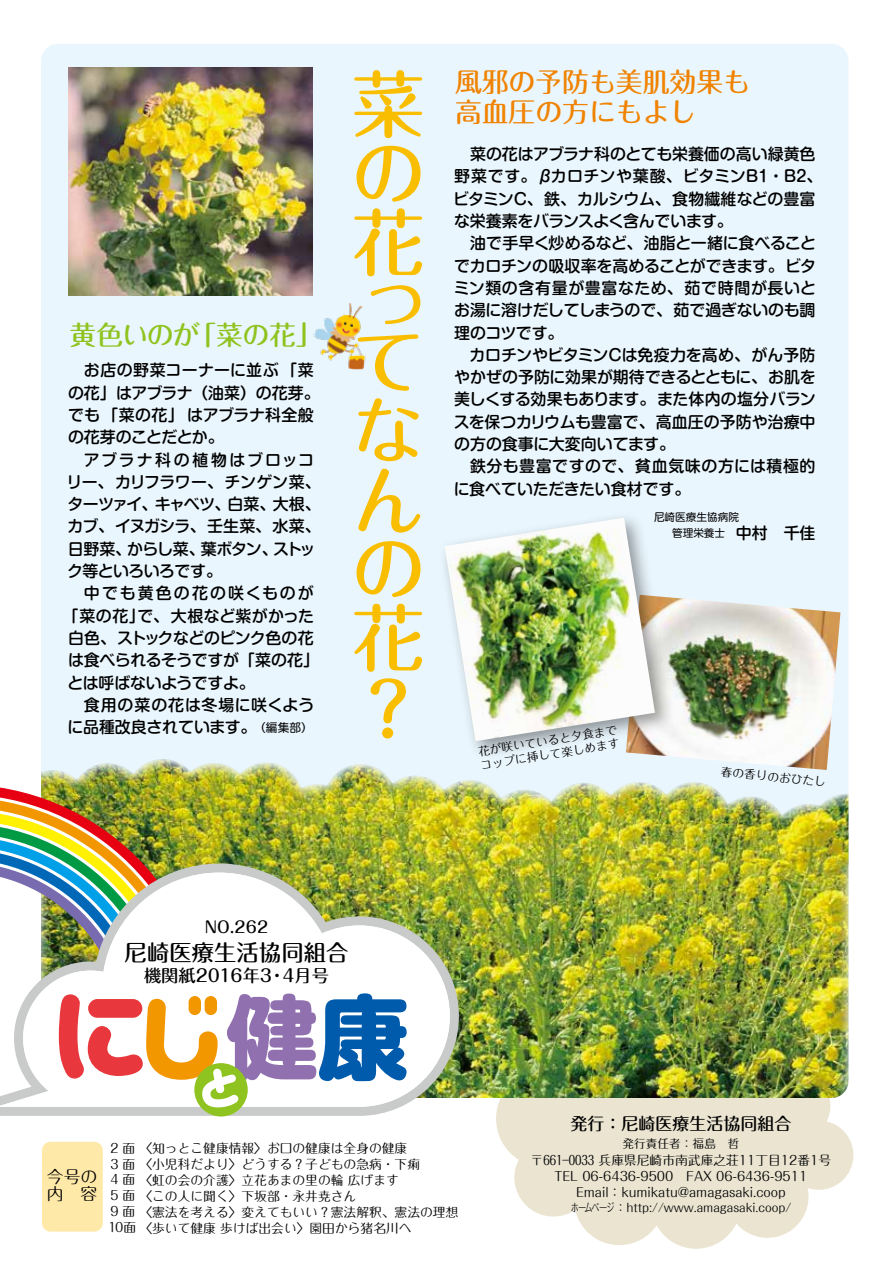
<style>
.page{position:relative;width:893px;height:1263px;background:#fff}
.page>*{position:absolute;margin:0;border:0;box-sizing:border-box;transform-origin:0 0}
.t1{font:900 98.7px "Kamo Lime Std";color:#e8383d}
.t2{font:500 73.65px/69.9px "Maru Fo Pro";color:#fabe00;text-align:justify}
.t3{font:500 26.85px/29.8px "Maru Fo Pro";color:#f08300}
.t4{font:500 26.85px "Maru Fo Pro";letter-spacing:-.01em;color:#8fc31f}
.t5{font:500 22.35px "Maru Fo Pro";color:#000}
.t6{font:500 17.25px "Maru Fo Pro";color:#000}
.t7{font:500 16.95px "Maru Fo Pro";color:#000}
.t8{font:16.8px/16.8px "Maru Fo Pro";color:#000}
.t9{font:500 15.9px/22.4px "Shin M Go Pr 6";color:#000}
.t10{font:500 15.9px/22.4px "Shin M Go Pr 6";letter-spacing:-.03em;color:#000}
.t11{font:500 15.9px/22.4px "Shin M Go Pr 6";letter-spacing:.02em;color:#000}
.t12{font:500 15.9px "Shin M Go Pr 6";letter-spacing:-.02em;color:#000}
.t13{font:500 15.9px "Shin M Go Pr 6";letter-spacing:.025em;color:#000}
.t14{font:500 15.9px "Shin M Go Pr 6";letter-spacing:-.035em;color:#000}
.t15{font:500 15.9px "Shin M Go Pr 6";letter-spacing:.055em;color:#000}
.t16{font:500 15.9px "Shin M Go Pr 6";letter-spacing:.135em;color:#000}
.t17{font:500 15.9px "Maru Fo Pro";color:#000}
.t18{font:12.75px/15.9px "Maru Fo Pro";color:#000;text-align:center}
.t19{font:11.7px/13.8px "Maru Fo Pro";color:#000}
.t20{font:11.7px "Maru Fo Pro";color:#000;scale:.7 1}
.t21{font:10.65px/16.5px "Shin M Go Pr 6";color:#000}
.s1{font-weight:400;font-size:11.7px}
.s2{font-weight:500;font-size:15.9px}
.s3{font-size:92.7px;color:#f39700}
.s4{font-family:"Shin M Go Pr 6";font-weight:800;font-size:91.5px;color:#9070af}
.s5{font-family:"Shin M Go Pr 6";font-weight:800;font-size:91.5px;color:#005bac}
</style>
<div class="page">
<svg style="left:496px;top:1070px;width:357px;height:179px;fill:#eae4d1"></svg>
<div style="left:41px;top:44px;width:807px;height:1054px;background:#eaf6fd;border-radius:17px"></div>
<img style="left:41px;top:759px;width:807px;height:339px">
<img style="left:68px;top:67px;width:244px;height:228px">
<img style="left:0;top:784px;width:211px;height:79px">
<img style="left:0;top:863px;width:459px;height:253px">
<svg style="left:0;top:873px;width:450px;height:234px;background:#e8ece2"></svg>
<div style="left:194px;top:1063px;width:54px;height:53px;background:#8fc31f;border-radius:50%"></div>
<div style="left:42px;top:1142px;width:61px;height:89px;background:#ffe9a9;border-radius:9px"></div>
<img style="left:314px;top:303px;width:52px;height:67px">
<img style="left:626px;top:597px;width:214px;height:173px">
<div style="left:437px;top:510px;width:237px;height:250px;background:#000;opacity:.4"></div>
<img style="left:445px;top:518px;width:210px;height:223px">
<svg style="left:198px;top:1065px;width:42px;height:45px"></svg>
<h3 class="t4" style="left:70px;top:313px;width:255px">黄色いのが「菜の花」</h3>
<p class="t9" style="left:68px;top:358px;width:253px;text-indent:16px">お店の野菜コーナーに並ぶ「菜の花」はアブラナ（油菜）の花芽。でも「菜の花」はアブラナ科全般の花芽のことだとか。</p>
<p class="t10" style="left:67px;top:448px;width:256px;text-indent:17px">アブラナ科の植物はブロッコリー、カリフラワー、チンゲン菜、ターツァイ、キャベツ、白菜、大根、カブ、イヌガシラ、壬生菜、水菜、日野菜、からし菜、葉ボタン、ストック等といろいろです。</p>
<p class="t16" style="left:84px;top:580px;width:231px">中でも黄色の花の咲くものが</p>
<p class="t13" style="left:63px;top:603px;width:253px">「菜の花」で、大根など紫がかった</p>
<p class="t14" style="left:68px;top:625px;width:247px">白色、ストックなどのピンク色の花</p>
<p class="t12" style="left:68px;top:647px;width:252px">は食べられるそうですが「菜の花」</p>
<p class="t12" style="left:67px;top:670px;width:189px">とは呼ばないようですよ。</p>
<p class="t15" style="left:84px;top:692px;width:232px">食用の菜の花は冬場に咲くよう</p>
<p class="t9" style="left:68px;top:715px;width:247px">に品種改良されています。<span class="s1">（編集部）</span></p>
<h2 class="t2" style="left:351px;top:61px;width:72px;line-height:69.2px">菜の花</h2>
<h2 class="t2" style="left:351px;top:265px;width:70px;line-height:58.7px">って</h2>
<h2 class="t2" style="left:351px;top:386px;width:72px">なんの花？</h2>
<h3 class="t3" style="left:455px;top:64px;width:296px">風邪の予防も美肌効果も高血圧の方にもよし</h3>
<p class="t9" style="left:453px;top:142px;width:371px;text-indent:17px">菜の花はアブラナ科のとても栄養価の高い緑黄色野菜です。βカロチンや葉酸、ビタミンB1・B2、ビタミンC、鉄、カルシウム、食物繊維などの豊富な栄養素をバランスよく含んでいます。</p>
<p class="t9" style="left:454px;top:231px;width:364px;text-align:justify;text-indent:16px">油で手早く炒めるなど、油脂と一緒に食べることでカロチンの吸収率を高めることができます。ビタミン類の含有量が豊富なため、茹で時間が長いとお湯に溶けだしてしまうので、茹で過ぎないのも調理のコツです。</p>
<p class="t9" style="left:454px;top:343px;width:364px;text-align:justify;text-indent:16px">カロチンやビタミンCは免疫力を高め、がん予防やかぜの予防に効果が期待できるとともに、お肌を美しくする効果もあります。また体内の塩分バランスを保つカリウムも豊富で、高血圧の予防や治療中の方の食事に大変向いてます。</p>
<p class="t11" style="left:454px;top:454px;width:363px;text-indent:16px">鉄分も豊富ですので、貧血気味の方には積極的に食べていただきたい食材です。</p>
<p class="t21" style="left:672px;top:508px;width:145px;text-indent:-18px">尼崎医療生協病院<br>管理栄養士　<span class="s2">中村　千佳</span></p>
<p class="t19" style="left:477px;top:743px;width:142px;rotate:-9deg">花が咲いていると夕食までコップに挿して楽しめます</p>
<p class="t19" style="left:722px;top:764px;width:107px;rotate:5deg">春の香りのおひたし</p>
<p class="t17" style="left:205px;top:915px;width:65px">NO.262</p>
<h3 class="t5" style="left:125px;top:934px;width:225px">尼崎医療生活協同組合</h3>
<p class="t6" style="left:144px;top:962px;width:187px">機関紙2016年3・4月号</p>
<h1 class="t1" style="left:51px;top:961px;width:360px">に<span class="s3">じ</span><span class="s4">健</span><span class="s5">康</span></h1>
<p class="t8" style="left:47px;top:1166px;width:52px">今号の内　容</p>
<p class="t18" style="left:108px;top:1139px;width:352px;text-align:left">２面〈知っとこ健康情報〉お口の健康は全身の健康　<br>３面〈小児科だより〉どうする？子どもの急病・下痢<br>４面〈虹の会の介護〉立花あまの里の輪 広げます<br>５面〈この人に聞く〉下坂部・永井尭さん<br>９面〈憲法を考える〉変えてもいい？憲法解釈、憲法の理想<br>10面〈歩いて健康 歩けば出会い〉園田から猪名川へ</p>
<p class="t7" style="left:570px;top:1110px;width:223px">発行：尼崎医療生活協同組合</p>
<p class="t19" style="left:622px;top:1135px;width:118px">発行責任者：福島　哲</p>
<p class="t18" style="left:531px;top:1151px;width:302px">〒661―0033 兵庫県尼崎市南武庫之荘11丁目12番1号<br>TEL 06-6436-9500　FAX 06-6436-9511<br>Email：kumikatu@amagasaki.coop</p>
<p class="t20" style="left:571px;top:1198px;width:317px">ホームページ：http://www.amagasaki.coop/</p>
</div>
